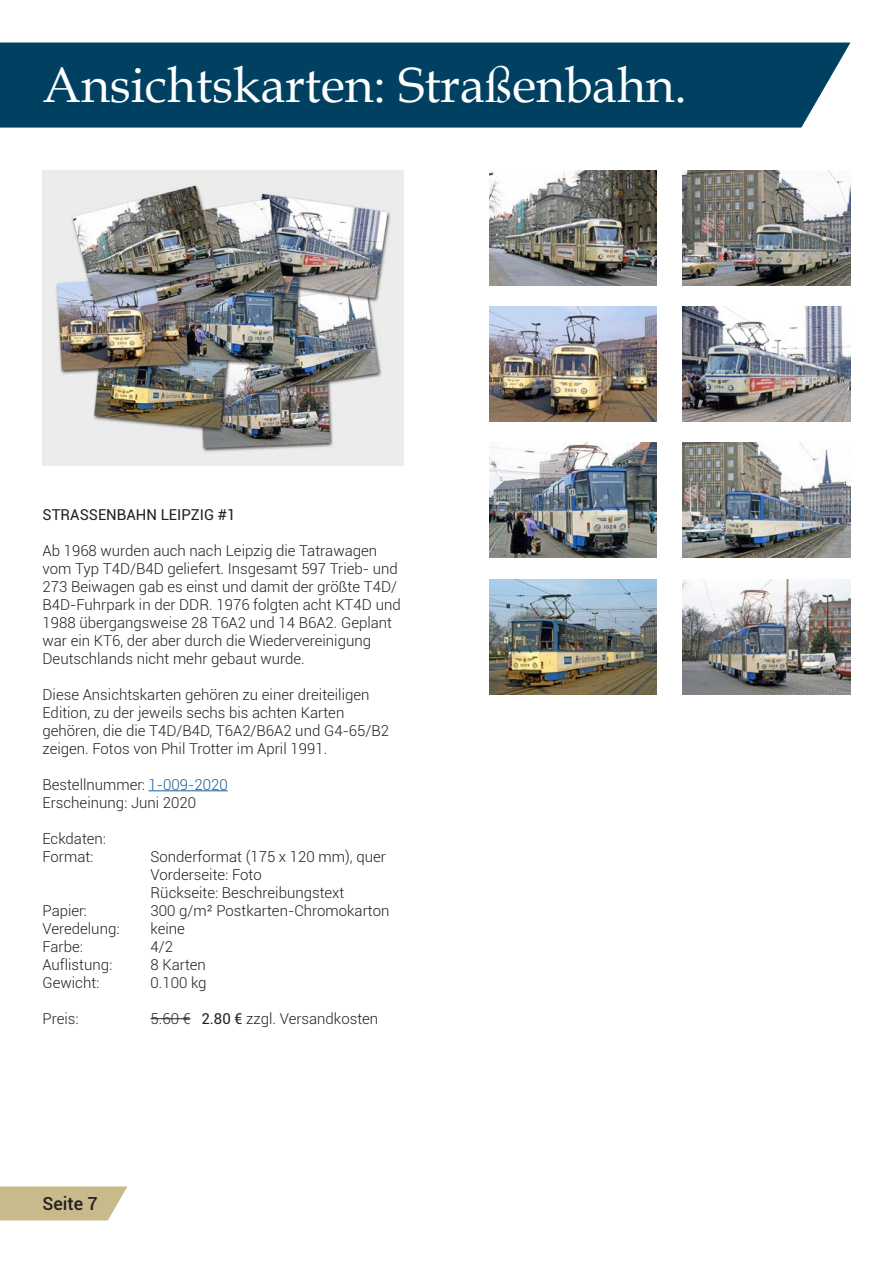
<style>
.page{position:relative;width:893px;height:1263px;background:#fff}
.page>*{position:absolute;margin:0;border:0;box-sizing:border-box;transform-origin:0 0}
.t1{font:49.5px "Book Antiqua";color:#fff}
.t2{font:500 18px "Roboto";color:#231f20}
.t3{font:300 15px/18px "Roboto";color:#231f20}
.t4{font:15px "Roboto";color:#231f20}
.s1{color:#175d9e}
.s2{font-weight:400}
</style>
<div class="page">
<div style="left:0;top:43px;width:850px;height:85px;background:#004162"></div>
<hr style="left:149px;top:790px;width:79px;height:1px;background:#175d9e">
<hr style="left:151px;top:1018px;width:40px;height:1px;background:#231f20">
<svg style="left:0;top:1186px;width:127px;height:34px"></svg>
<img style="left:489px;top:170px;width:168px;height:115px">
<img style="left:489px;top:306px;width:168px;height:115px">
<img style="left:683px;top:306px;width:167px;height:115px">
<img style="left:489px;top:443px;width:168px;height:115px">
<img style="left:683px;top:443px;width:167px;height:115px">
<img style="left:489px;top:579px;width:168px;height:115px">
<img style="left:683px;top:579px;width:167px;height:115px">
<img style="left:43px;top:170px;width:361px;height:296px">
<img style="left:683px;top:170px;width:167px;height:115px">
<h1 class="t1" style="left:43px;top:50px;width:646px">Ansichtskarten: Straßenbahn.</h1>
<p class="t4" style="left:43px;top:504px;width:195px">STRASSENBAHN LEIPZIG #1</p>
<p class="t3" style="left:43px;top:541px;width:360px">Ab 1968 wurden auch nach Leipzig die Tatrawagen vom Typ T4D/B4D geliefert. Insgesamt 597 Trieb- und 273 Beiwagen gab es einst und damit der größte T4D/ B4D-Fuhrpark in der DDR. 1976 folgten acht KT4D und 1988 übergangsweise 28 T6A2 und 14 B6A2. Geplant war ein KT6, der aber durch die Wiedervereinigung Deutschlands nicht mehr gebaut wurde.</p>
<p class="t3" style="left:43px;top:685px;width:348px">Diese Ansichtskarten gehören zu einer dreiteiligen Edition, zu der jeweils sechs bis achten Karten gehören, die die T4D/B4D, T6A2/B6A2 und G4-65/B2 zeigen. Fotos von Phil Trotter im April 1991.</p>
<p class="t3" style="left:43px;top:775px;width:187px">Bestellnummer: <span class="s1">1-009-2020<br></span>Erscheinung: Juni 2020</p>
<p class="t3" style="left:43px;top:829px;width:65px">Eckdaten:<br>Format:</p>
<p class="t3" style="left:151px;top:847px;width:237px">Sonderformat (175 x 120 mm), quer<br>Vorderseite: Foto<br>Rückseite: Beschreibungstext</p>
<p class="t3" style="left:43px;top:901px;width:46px">Papier:</p>
<p class="t3" style="left:151px;top:901px;width:240px">300 g/m² Postkarten-Chromokarton</p>
<p class="t3" style="left:43px;top:919px;width:79px">Veredelung:</p>
<p class="t3" style="left:151px;top:919px;width:36px">keine</p>
<p class="t3" style="left:43px;top:937px;width:42px">Farbe:</p>
<p class="t3" style="left:151px;top:937px;width:24px">4/2</p>
<p class="t3" style="left:43px;top:955px;width:71px">Auflistung:</p>
<p class="t3" style="left:151px;top:955px;width:57px">8 Karten</p>
<p class="t3" style="left:43px;top:973px;width:58px">Gewicht:</p>
<p class="t3" style="left:151px;top:973px;width:58px">0.100 kg</p>
<p class="t3" style="left:43px;top:1009px;width:38px">Preis:</p>
<p class="t3" style="left:151px;top:1009px;width:229px">5.60 € <span class="s2">2.80 €</span> zzgl. Versandkosten</p>
<p class="t2" style="left:42px;top:1191px;width:57px">Seite 7</p>
</div>
